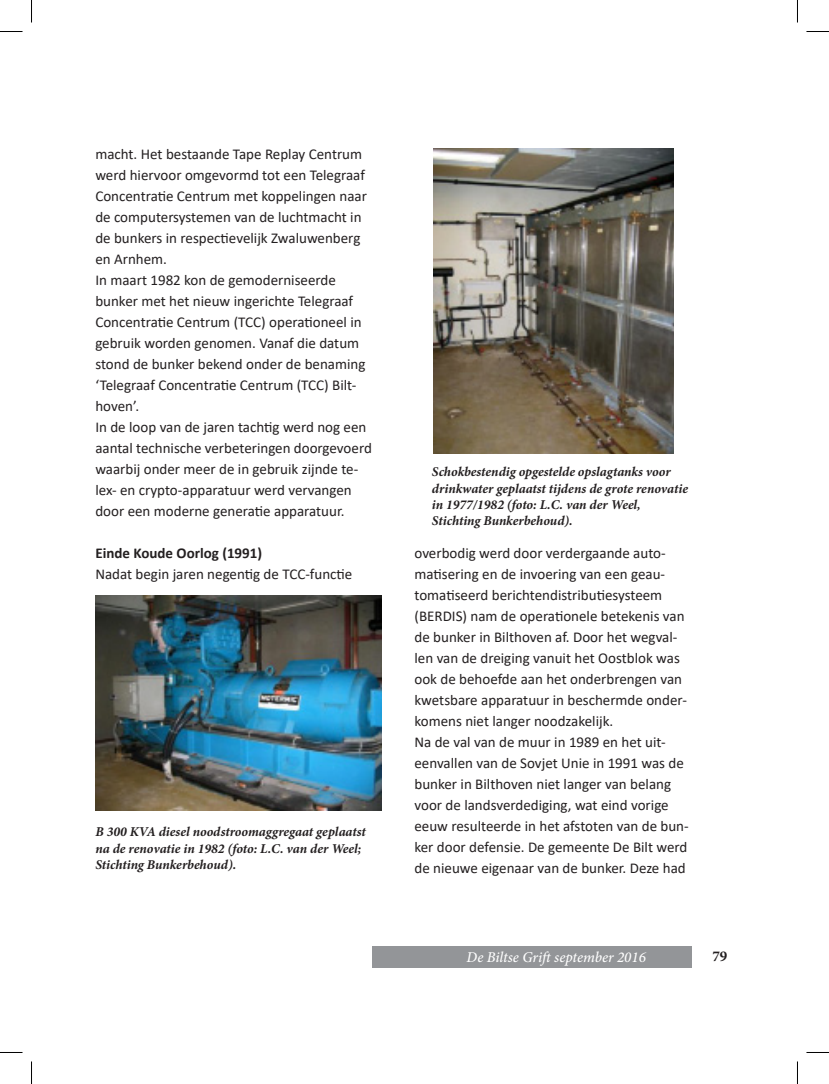
<style>
.page{position:relative;width:829px;height:1084px;background:#fff}
.page>*{position:absolute;margin:0;border:0;box-sizing:border-box;transform-origin:0 0}
.t1{font:15px/21px "Calibri";color:#231f20}
.t2{font:italic 500 15px "Minion Pro";color:#fff}
.Heading_2{font:700 15px "Calibri";color:#231f20}
.t3{font:700 15px "Minion Pro";color:#231f20}
.t4{font:italic 700 13.5px/16.2px "Minion Pro";letter-spacing:-.005em;color:#231f20}
</style>
<div class="page">
<div style="left:372px;top:946px;width:319px;height:21px;background:#939598"></div>
<img style="left:433px;top:149px;width:240px;height:304px">
<img style="left:95px;top:595px;width:287px;height:215px">
<svg style="left:0;top:31px;width:22px;height:1px"></svg>
<svg style="left:806px;top:31px;width:22px;height:1px"></svg>
<svg style="left:0;top:1052px;width:22px;height:1px"></svg>
<svg style="left:806px;top:1052px;width:22px;height:1px"></svg>
<svg style="left:31px;top:0;width:1px;height:23px"></svg>
<svg style="left:31px;top:1061px;width:1px;height:22px"></svg>
<svg style="left:797px;top:0;width:1px;height:23px"></svg>
<svg style="left:797px;top:1061px;width:1px;height:22px"></svg>
<p class="t1" style="left:95px;top:143px;width:273px">macht. Het bestaande Tape Replay Centrum werd hiervoor omgevormd tot een Telegraaf Concentratie Centrum met koppelingen naar de computersystemen van de luchtmacht in de bunkers in respectievelijk Zwaluwenberg en Arnhem.</p>
<p class="t1" style="left:95px;top:269px;width:271px">In maart 1982 kon de gemoderniseerde bunker met het nieuw ingerichte Telegraaf Concentratie Centrum (TCC) operationeel in gebruik worden genomen. Vanaf die datum stond de bunker bekend onder de benaming ‘Telegraaf Concentratie Centrum (TCC) Bilt&shy;hoven’.</p>
<p class="t1" style="left:95px;top:416px;width:278px">In de loop van de jaren tachtig werd nog een aantal technische verbeteringen doorgevoerd waarbij onder meer de in gebruik zijnde te&shy;lex- en crypto-apparatuur werd vervangen door een moderne generatie apparatuur.</p>
<p class="Heading_2" style="left:95px;top:543px;width:168px">Einde Koude Oorlog (1991)</p>
<p class="t1" style="left:95px;top:563px;width:258px">Nadat begin jaren negentig de TCC-functie</p>
<p class="t4" style="left:95px;top:823px;width:272px">B 300 KVA diesel noodstroomaggregaat geplaatst na de renovatie in 1982 (foto: L.C. van der Weel;<br>Stichting Bunkerbehoud).</p>
<p class="t4" style="left:432px;top:463px;width:257px">Schokbestendig opgestelde opslagtanks voor drinkwater geplaatst tijdens de grote renovatie in 1977/1982 (foto: L.C. van der Weel, Stichting Bunkerbehoud).</p>
<p class="t1" style="left:414px;top:542px;width:274px">overbodig werd door verdergaande auto&shy;matisering en de invoering van een geau&shy;tomatiseerd berichtendistributiesysteem (BERDIS) nam de operationele betekenis van de bunker in Bilthoven af. Door het wegval&shy;len van de dreiging vanuit het Oostblok was ook de behoefde aan het onderbrengen van kwetsbare apparatuur in beschermde onder&shy;komens niet langer noodzakelijk.</p>
<p class="t1" style="left:414px;top:731px;width:276px">Na de val van de muur in 1989 en het uit&shy;eenvallen van de Sovjet Unie in 1991 was de bunker in Bilthoven niet langer van belang voor de landsverdediging, wat eind vorige eeuw resulteerde in het afstoten van de bun&shy;ker door defensie. De gemeente De Bilt werd de nieuwe eigenaar van de bunker. Deze had</p>
<p class="t2" style="left:466px;top:946px;width:181px">De Biltse Grift september 2016</p>
<p class="t3" style="left:712px;top:946px;width:16px">79</p>
</div>
